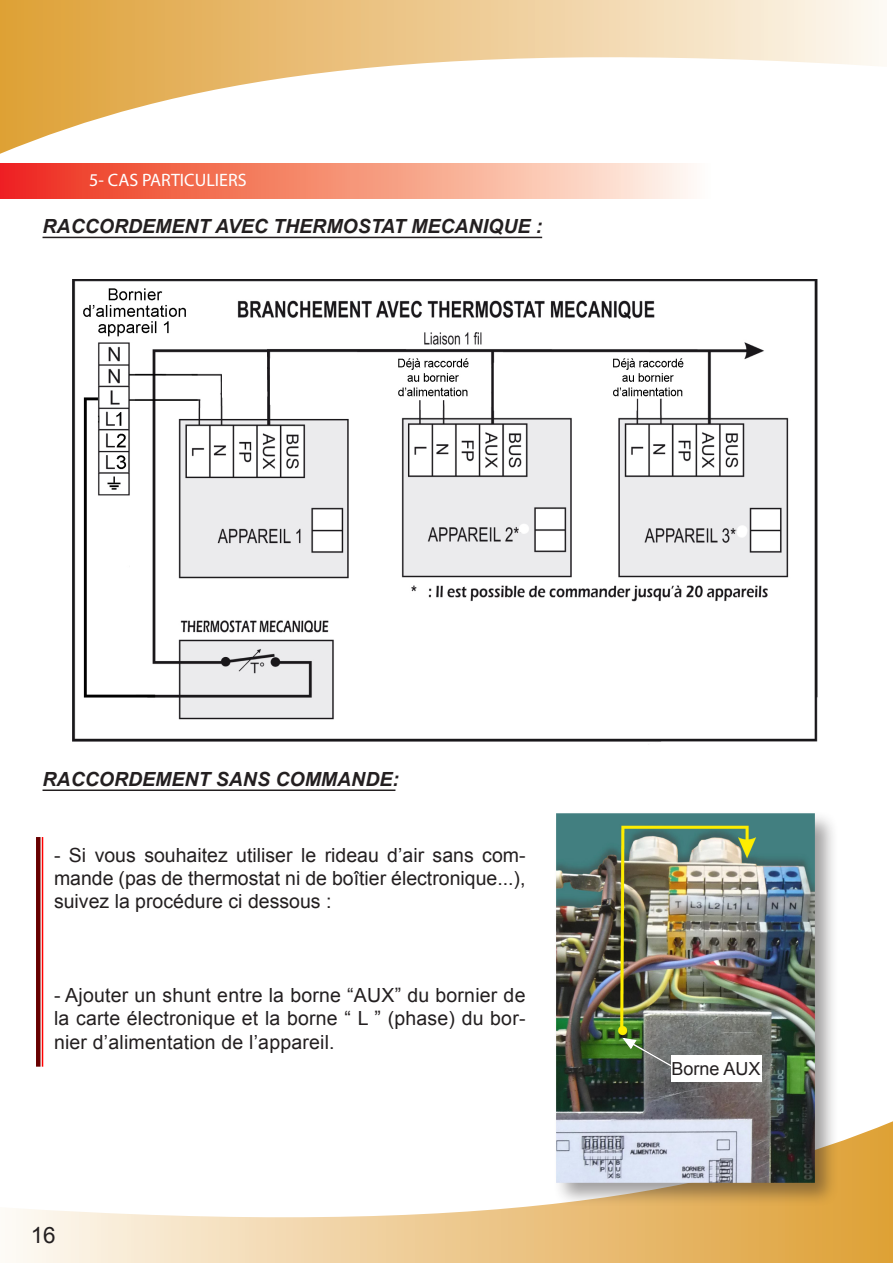
<style>
.page{position:relative;width:893px;height:1263px;background:#fff}
.page>*{position:absolute;margin:0;border:0;box-sizing:border-box;transform-origin:0 0}
.t1{font:22.5px "Arial";color:#231f20}
.t2{font:19.5px/23.4px "Arial";letter-spacing:.005em;color:#231f20;text-align:justify}
.t3{font:italic 700 19.5px "Arial";color:#231f20}
.t4{font:18px "Myriad Pro";color:#fff}
.t5{font:18px "Arial";color:#231f20}
</style>
<div class="page">
<svg style="left:12px;top:1121px;width:881px;height:142px"></svg>
<svg style="left:0;top:0;width:883px;height:154px"></svg>
<img style="left:72px;top:280px;width:746px;height:462px">
<svg style="left:0;top:164px;width:691px;height:34px;background:#f5927c"></svg>
<hr style="left:42px;top:837px;width:1px;height:230px;background:#f00">
<div style="left:36px;top:837px;width:5px;height:230px;background:#680000"></div>
<div style="left:553px;top:810px;width:286px;height:397px;background:#231f20;opacity:.43"></div>
<img style="left:557px;top:813px;width:257px;height:369px">
<hr style="left:43px;top:237px;width:499px;height:1px;background:#231f20">
<hr style="left:43px;top:789px;width:352px;height:2px;background:#231f20">
<svg style="left:622px;top:1037px;width:57px;height:34px;background:#677764"></svg>
<div style="left:672px;top:1054px;width:90px;height:27px;background:#fff"></div>
<p class="t4" style="left:89px;top:169px;width:159px">5- CAS PARTICULIERS</p>
<p class="t3" style="left:43px;top:214px;width:501px">RACCORDEMENT AVEC THERMOSTAT MECANIQUE :</p>
<p class="t3" style="left:43px;top:766px;width:358px">RACCORDEMENT SANS COMMANDE:</p>
<p class="t2" style="left:54px;top:843px;width:473px">- Si vous souhaitez utiliser le rideau d’air sans com&shy;mande (pas de thermostat ni de boîtier électronique...), suivez la procédure ci dessous :</p>
<p class="t2" style="left:54px;top:984px;width:473px">- Ajouter un shunt entre la borne “AUX” du bornier de la carte électronique et la borne “ L ” (phase) du bor&shy;nier d’alimentation de l’appareil.</p>
<p class="t1" style="left:31px;top:1221px;width:27px">16</p>
<p class="t5" style="left:672px;top:1057px;width:91px">Borne AUX</p>
</div>
